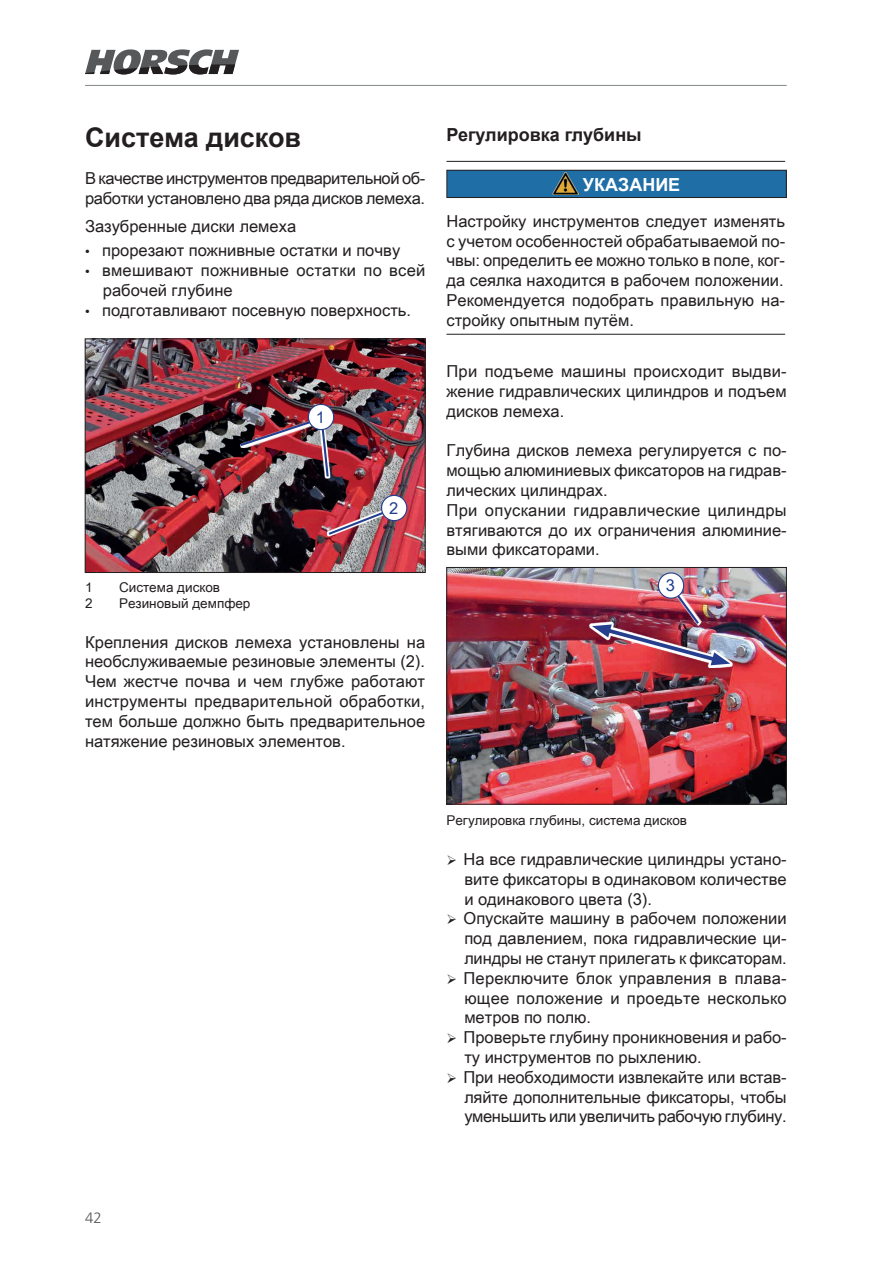
<style>
.page{position:relative;width:893px;height:1263px;background:#fff}
.page>*{position:absolute;margin:0;border:0;box-sizing:border-box;transform-origin:0 0}
.ueberschrift2{font:700 27px "Arial";color:#231f20}
.text3{font:700 18px "Arial";color:#231f20}
.Textabschnitt{font:700 18px "Arial";color:#fff}
.Textabschnitt-2{font:16.5px/19.8px "Arial Unicode MS";color:#231f20;text-align:justify}
.text{font:16.5px/19.8px "Arial Unicode MS";color:#231f20;text-align:justify}
.text-2{font:16.5px/19.8px "Arial Unicode MS";letter-spacing:-.025em;color:#231f20}
.t1{font:16.5px "Arial Unicode MS";color:#253f8e}
.t2{font:300 15px "Frutiger LT Pro";color:#57585a}
.bild{font:13.5px "Arial Unicode MS";color:#231f20}
.s1{font-size:13.5px}
</style>
<div class="page">
<img style="left:87px;top:341px;width:336px;height:230px">
<div style="left:85px;top:339px;width:340px;height:234px;border:1px solid #231f20"></div>
<img style="left:326px;top:494px;width:84px;height:42px">
<img style="left:238px;top:403px;width:99px;height:76px">
<hr style="left:446px;top:161px;width:339px;height:1px;background:#231f20">
<hr style="left:446px;top:334px;width:339px;height:1px;background:#231f20">
<div style="left:447px;top:170px;width:339px;height:28px;background:#206ea6"></div>
<img style="left:553px;top:173px;width:25px;height:22px">
<div style="left:446px;top:170px;width:341px;height:28px;border:1px solid #231f20"></div>
<img style="left:448px;top:569px;width:337px;height:233px">
<div style="left:446px;top:567px;width:341px;height:237px;border:1px solid #231f20"></div>
<svg style="left:589px;top:622px;width:144px;height:46px"></svg>
<img style="left:592px;top:571px;width:138px;height:94px">
<svg style="left:85px;top:49px;width:154px;height:25px"></svg>
<hr style="left:85px;top:85px;width:702px;height:1px;background:#83888a">
<p class="ueberschrift2" style="left:85px;top:119px;width:218px">Система дисков</p>
<p class="text-2" style="left:85px;top:168px;width:342px">В качестве инструментов предварительной об&shy;работки установлено два ряда дисков лемеха.</p>
<p class="text" style="left:85px;top:216px;width:213px">Зазубренные диски лемеха</p>
<p class="Textabschnitt-2" style="left:85px;top:240px;width:317px"><span class="s1">•</span> прорезают пожнивные остатки и почву</p>
<p class="Textabschnitt-2" style="left:103px;top:260px;width:324px;text-indent:-18px"><span class="s1">•</span> вмешивают пожнивные остатки по всей рабочей глубине</p>
<p class="Textabschnitt-2" style="left:85px;top:300px;width:328px"><span class="s1">•</span> подготавливают посевную поверхность.</p>
<p class="t1" style="left:316px;top:405px;width:11px">1</p>
<p class="t1" style="left:389px;top:496px;width:11px">2</p>
<p class="bild" style="left:85px;top:577px;width:9px">1</p>
<p class="bild" style="left:119px;top:577px;width:102px">Система дисков</p>
<p class="bild" style="left:85px;top:593px;width:9px">2</p>
<p class="bild" style="left:119px;top:593px;width:133px">Резиновый демпфер</p>
<p class="text" style="left:85px;top:631px;width:342px">Крепления дисков лемеха установлены на необслуживаемые резиновые элементы (2).</p>
<p class="text" style="left:85px;top:671px;width:342px">Чем жестче почва и чем глубже работают инструменты предварительной обработки, тем больше должно быть предварительное натяжение резиновых элементов.</p>
<p class="text3" style="left:446px;top:122px;width:197px">Регулировка глубины</p>
<p class="Textabschnitt" style="left:583px;top:172px;width:99px">УКАЗАНИЕ</p>
<p class="Textabschnitt-2" style="left:446px;top:211px;width:340px">Настройку инструментов следует изменять с учетом особенностей обрабатываемой по&shy;чвы: определить ее можно только в поле, ког&shy;да сеялка находится в рабочем положении.<br>Рекомендуется подобрать правильную на&shy;стройку опытным путём.</p>
<p class="text" style="left:446px;top:361px;width:342px">При подъеме машины происходит выдви&shy;жение гидравлических цилиндров и подъем дисков лемеха.</p>
<p class="text" style="left:446px;top:440px;width:342px">Глубина дисков лемеха регулируется с по&shy;мощью алюминиевых фиксаторов на гидрав&shy;лических цилиндрах.</p>
<p class="text" style="left:446px;top:500px;width:342px">При опускании гидравлические цилиндры втягиваются до их ограничения алюминие&shy;выми фиксаторами.</p>
<p class="t1" style="left:666px;top:573px;width:11px">3</p>
<p class="bild" style="left:446px;top:811px;width:242px">Регулировка глубины, система дисков</p>
<p class="Textabschnitt-2" style="left:463px;top:849px;width:325px">На все гидравлические цилиндры устано&shy;вите фиксаторы в одинаковом количестве и одинакового цвета (3).</p>
<p class="Textabschnitt-2" style="left:463px;top:908px;width:325px">Опускайте машину в рабочем положении под давлением, пока гидравлические ци&shy;линдры не станут прилегать к фиксаторам.</p>
<p class="Textabschnitt-2" style="left:463px;top:968px;width:325px">Переключите блок управления в плава&shy;ющее положение и проедьте несколько метров по полю.</p>
<p class="Textabschnitt-2" style="left:463px;top:1027px;width:325px">Проверьте глубину проникновения и рабо&shy;ту инструментов по рыхлению.</p>
<p class="Textabschnitt-2" style="left:463px;top:1067px;width:325px">При необходимости извлекайте или встав&shy;ляйте дополнительные фиксаторы, чтобы уменьшить или увеличить рабочую глубину.</p>
<p class="t2" style="left:85px;top:1209px;width:18px">42</p>
</div>
